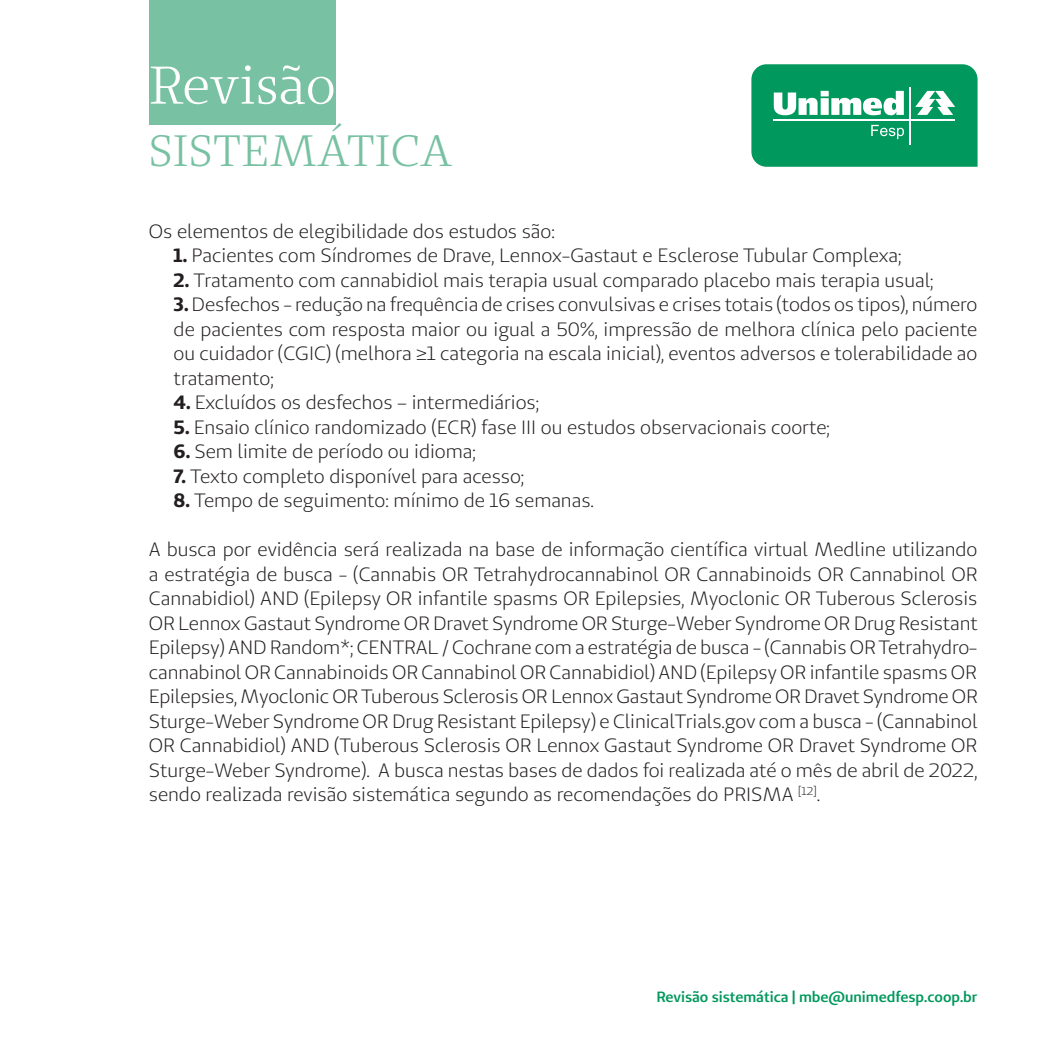
<style>
.page{position:relative;width:1042px;height:1042px;background:#fff}
.page>*{position:absolute;margin:0;border:0;box-sizing:border-box;transform-origin:0 0}
.t1{font:43.75px "Unimed Serif";letter-spacing:.01em;color:#78c1a2}
.Texto{font:19.25px/24.5px "Unimed Sans";color:#231f20;text-align:justify}
.t2{font:600 14.88px "Unimed Sans";color:#00985c}
.s1{font-weight:700}
</style>
<div class="page">
<div style="left:149px;top:0;width:186px;height:124px;background:#78c1a2"></div>
<svg style="left:151px;top:65px;width:182px;height:39px"></svg>
<svg style="left:751px;top:64px;width:227px;height:103px;background:#24a673"></svg>
<h1 class="t1" style="left:149px;top:123px;width:305px">SISTEMÁTICA</h1>
<p class="Texto" style="left:149px;top:218px;width:408px">Os elementos de elegibilidade dos estudos são:</p>
<p class="Texto" style="left:174px;top:243px;width:729px"><span class="s1">1.</span> Pacientes com Síndromes de Drave, Lennox-Gastaut e Esclerose Tubular Complexa;</p>
<p class="Texto" style="left:174px;top:267px;width:761px"><span class="s1">2.</span> Tratamento com cannabidiol mais terapia usual comparado placebo mais terapia usual;</p>
<p class="Texto" style="left:174px;top:292px;width:805px"><span class="s1">3.</span> Desfechos - redução na frequência de crises convulsivas e crises totais (todos os tipos), número de pacientes com resposta maior ou igual a 50%, impressão de melhora clínica pelo paciente ou cuidador (CGIC) (melhora ≥1 categoria na escala inicial), eventos adversos e tolerabilidade ao tratamento;</p>
<p class="Texto" style="left:174px;top:390px;width:367px"><span class="s1">4.</span> Excluídos os desfechos − intermediários;</p>
<p class="Texto" style="left:174px;top:414px;width:658px"><span class="s1">5.</span> Ensaio clínico randomizado (ECR) fase III ou estudos observacionais coorte;</p>
<p class="Texto" style="left:174px;top:439px;width:304px"><span class="s1">6.</span> Sem limite de período ou idioma;</p>
<p class="Texto" style="left:174px;top:463px;width:352px"><span class="s1">7.</span> Texto completo disponível para acesso;</p>
<p class="Texto" style="left:174px;top:488px;width:422px"><span class="s1">8.</span> Tempo de seguimento: mínimo de 16 semanas.</p>
<p class="Texto" style="left:149px;top:537px;width:830px">A busca por evidência será realizada na base de informação científica virtual Medline utilizando a estratégia de busca - (Cannabis OR Tetrahydrocannabinol OR Cannabinoids OR Cannabinol OR Cannabidiol) AND (Epilepsy OR infantile spasms OR Epilepsies, Myoclonic OR Tuberous Sclerosis OR Lennox Gastaut Syndrome OR Dravet Syndrome OR Sturge-Weber Syndrome OR Drug Resistant Epilepsy) AND Random*; CENTRAL / Cochrane com a estratégia de busca - (Cannabis OR Tetrahydro&shy;cannabinol OR Cannabinoids OR Cannabinol OR Cannabidiol) AND (Epilepsy OR infantile spasms OR Epilepsies, Myoclonic OR Tuberous Sclerosis OR Lennox Gastaut Syndrome OR Dravet Syndrome OR Sturge-Weber Syndrome OR Drug Resistant Epilepsy) e ClinicalTrials.gov com a busca - (Cannabinol OR Cannabidiol) AND (Tuberous Sclerosis OR Lennox Gastaut Syndrome OR Dravet Syndrome OR Sturge-Weber Syndrome). A busca nestas bases de dados foi realizada até o mês de abril de 2022, sendo realizada revisão sistemática segundo as recomendações do PRISMA <sup>[12]</sup>.</p>
<p class="t2" style="left:656px;top:987px;width:323px">Revisão sistemática | mbe@unimedfesp.coop.br</p>
</div>
